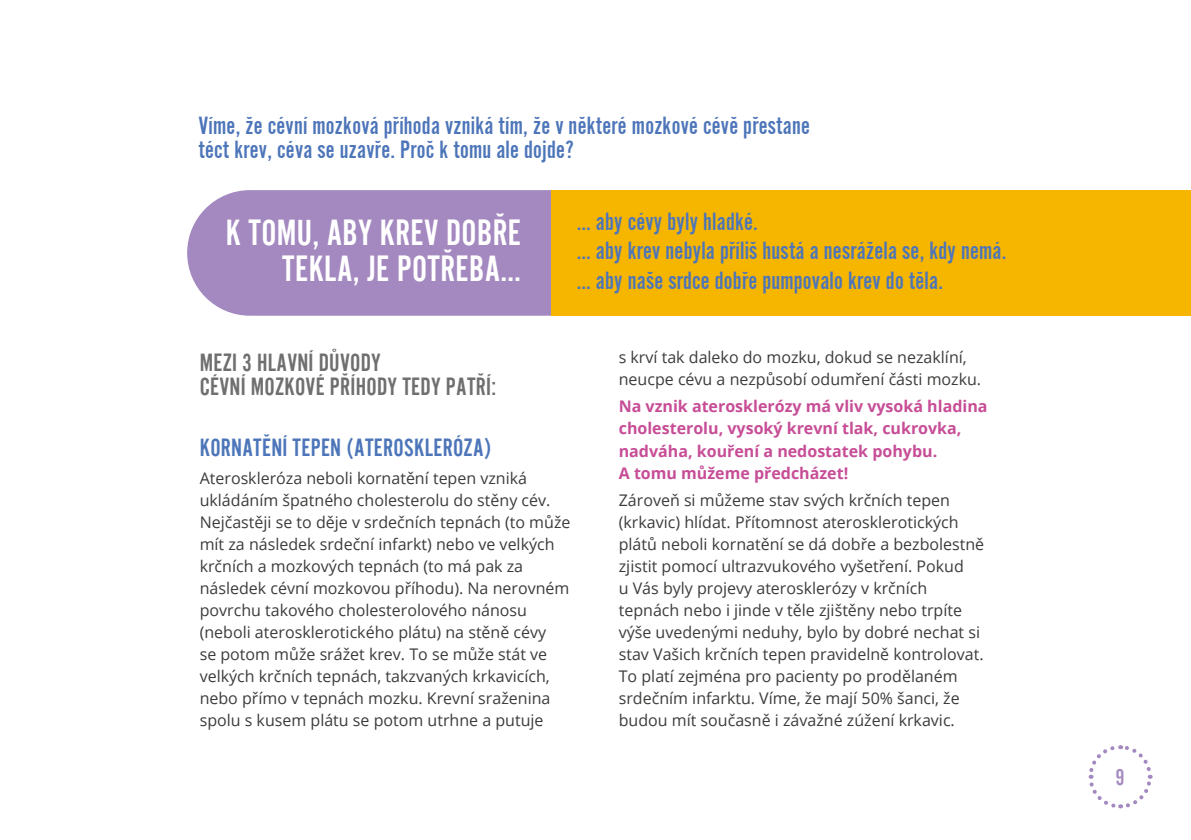
<style>
.page{position:relative;width:1191px;height:840px;background:#fff}
.page>*{position:absolute;margin:0;border:0;box-sizing:border-box;transform-origin:0 0}
.t1{font:38px/36px "Alternate Got No 2 D";letter-spacing:.01em;color:#fff;text-align:right}
.t2{font:26px/29.4px "Alternate Got No 2 D";letter-spacing:.01em;color:#4d75b9}
.t3{font:26px/24px "Alternate Got No 2 D";letter-spacing:.01em;color:#706f6f}
.t4{font:24px "Alternate Got No 2 D";color:#a58ac0}
.t5{font:16px/22px "Open Sans";color:#3c3c3b}
.t6{font:700 16px/22px "Open Sans";color:#c74d96}
</style>
<div class="page">
<svg style="left:1088px;top:745px;width:65px;height:64px"></svg>
<hr style="left:0;top:0;width:1px;height:839px;background:#a58ac0">
<div style="left:187px;top:190px;width:364px;height:125px;background:#a389bf"></div>
<div style="left:551px;top:190px;width:640px;height:125px;background:#f6b600"></div>
<h2 class="t2" style="left:198px;top:113px;width:613px;line-height:24px">Víme, že cévní mozková příhoda vzniká tím, že v některé mozkové cévě přestane téct krev, céva se uzavře. Proč k tomu ale dojde?</h2>
<h1 class="t1" style="left:226px;top:214px;width:297px">K TOMU, ABY KREV DOBŘE<br>TEKLA, JE POTŘEBA…</h1>
<h2 class="t2" style="left:577px;top:206px;width:431px">… aby cévy byly hladké.<br>… aby krev nebyla příliš hustá a nesrážela se, kdy nemá. … aby naše srdce dobře pumpovalo krev do těla.</h2>
<h2 class="t3" style="left:200px;top:350px;width:298px">MEZI 3 HLAVNÍ DŮVODY<br>CÉVNÍ MOZKOVÉ PŘÍHODY TEDY PATŘÍ:</h2>
<h2 class="t2" style="left:200px;top:432px;width:293px">KORNATĚNÍ TEPEN (ATEROSKLERÓZA)</h2>
<p class="t5" style="left:200px;top:466px;width:372px">Ateroskleróza neboli kornatění tepen vzniká ukládáním špatného cholesterolu do stěny cév.<br>Nejčastěji se to děje v srdečních tepnách (to může mít za následek srdeční infarkt) nebo ve velkých krčních a mozkových tepnách (to má pak za následek cévní mozkovou příhodu). Na nerovném povrchu takového cholesterolového nánosu (neboli aterosklerotického plátu) na stěně cévy<br>se potom může srážet krev. To se může stát ve velkých krčních tepnách, takzvaných krkavicích, nebo přímo v tepnách mozku. Krevní sraženina spolu s kusem plátu se potom utrhne a putuje</p>
<p class="t5" style="left:619px;top:345px;width:364px">s krví tak daleko do mozku, dokud se nezaklíní, neucpe cévu a nezpůsobí odumření části mozku.</p>
<p class="t6" style="left:619px;top:395px;width:370px">Na vznik aterosklerózy má vliv vysoká hladina cholesterolu, vysoký krevní tlak, cukrovka, nadváha, kouření a nedostatek pohybu.<br>A tomu můžeme předcházet!</p>
<p class="t5" style="left:619px;top:488px;width:367px">Zároveň si můžeme stav svých krčních tepen (krkavic) hlídat. Přítomnost aterosklerotických plátů neboli kornatění se dá dobře a bezbolestně zjistit pomocí ultrazvukového vyšetření. Pokud<br>u Vás byly projevy aterosklerózy v krčních tepnách nebo i jinde v těle zjištěny nebo trpíte výše uvedenými neduhy, bylo by dobré nechat si stav Vašich krčních tepen pravidelně kontrolovat.<br>To platí zejména pro pacienty po prodělaném srdečním infarktu. Víme, že mají 50% šanci, že budou mít současně i závažné zúžení krkavic.</p>
<h3 class="t4" style="left:1115px;top:763px;width:11px">9</h3>
</div>
